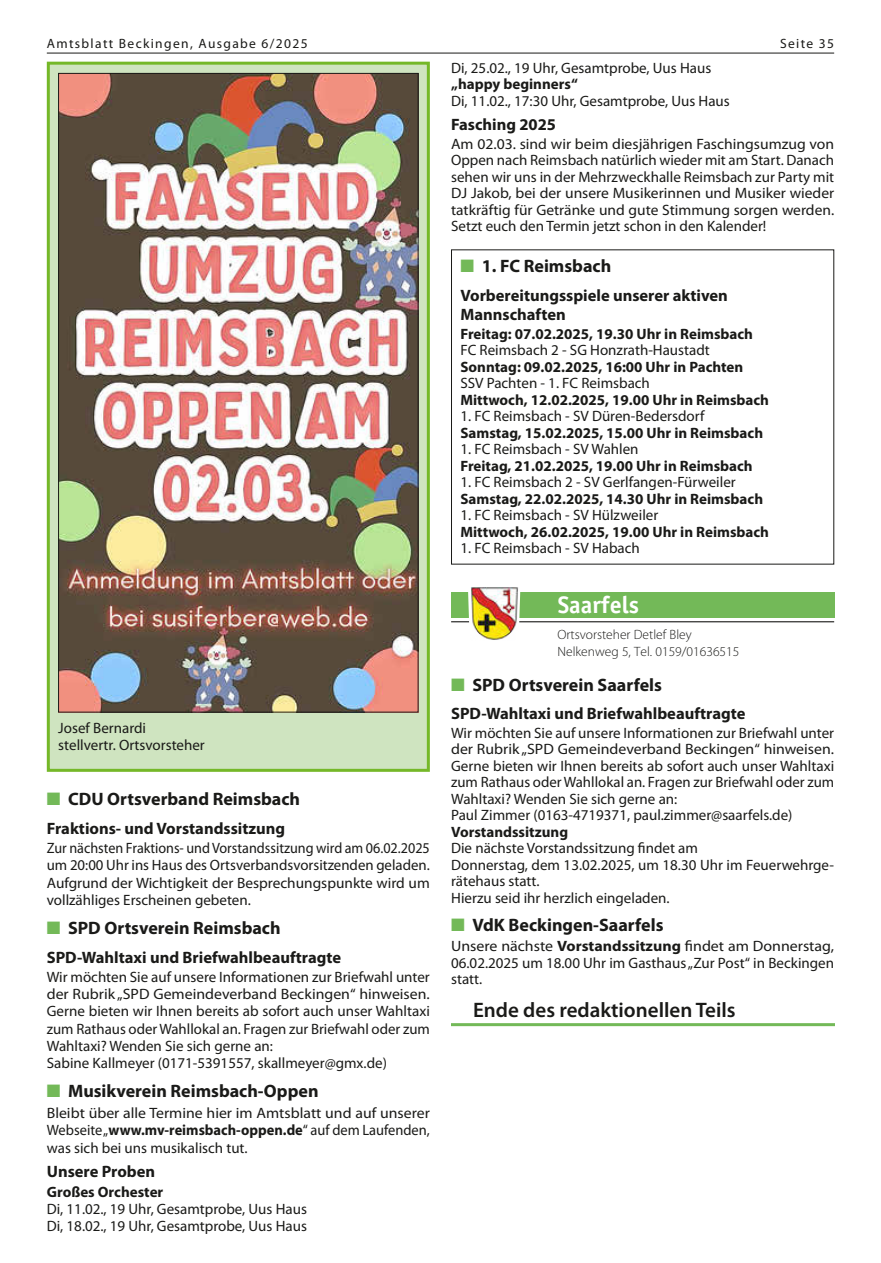
<style>
.page{position:relative;width:881px;height:1263px;background:#fff}
.page>*{position:absolute;margin:0;border:0;box-sizing:border-box;transform-origin:0 0}
.t1{font:700 24px "Officina Sans LT";color:#fff}
.t2{font:600 21px "Shvmxf Myriad Pro";color:#1a1a18}
.t3{font:700 18px "Myriad Pro";color:#1a1a18}
.t4{font:700 16.5px/19.8px "Myriad Pro";color:#1a1a18}
.t5{font:15px/16.5px "Myriad Pro";color:#1a1a18}
.t6{font:700 15px "Myriad Pro";color:#1a1a18}
.t7{font:15px/16.5px "Myriad Pro";color:#1a1a18;text-align:justify;scale:1.04 1}
.t8{font:15px/17.2px "Myriad Pro";color:#1a1a18;text-align:justify;scale:.94 1}
.t9{font:15px/17.2px "Myriad Pro";color:#1a1a18;text-align:justify;scale:1.05 1}
.t10{font:15px/16.5px "Myriad Pro";color:#1a1a18;text-align:justify;scale:1.06 1}
.t11{font:300 13.5px/16.2px "Myriad Pro";color:#1a1a18}
.t12{font:13.5px "Myriad Pro";letter-spacing:.1em;color:#1a1a18}
.s1{color:#73b958}
.s2{font-weight:700}
</style>
<div class="page">
<hr style="left:47px;top:53px;width:786px;height:1px;background:#1a1a18">
<div style="left:451px;top:592px;width:382px;height:26px;background:#73b958"></div>
<hr style="left:451px;top:621px;width:382px;height:1px;background:#1a1a18">
<svg style="left:467px;top:592px;width:53px;height:31px"></svg>
<img style="left:470px;top:587px;width:48px;height:53px">
<hr style="left:451px;top:1023px;width:382px;height:3px;background:#73b958">
<svg style="left:48px;top:63px;width:380px;height:707px;background:#b9c5a6"></svg>
<img style="left:60px;top:75px;width:356px;height:635px">
<div style="left:47px;top:62px;width:382px;height:710px;border:3px solid #75b828"></div>
<p class="t12" style="left:47px;top:35px;width:262px">Amtsblatt Beckingen, Ausgabe 6/2025</p>
<p class="t12" style="left:779px;top:35px;width:55px">Seite 35</p>
<p class="t5" style="left:451px;top:59px;width:261px">Di, 25.02., 19 Uhr, Gesamtprobe, Uus Haus</p>
<p class="t6" style="left:451px;top:75px;width:128px">„happy beginners“</p>
<p class="t5" style="left:451px;top:92px;width:280px">Di, 11.02., 17:30 Uhr, Gesamtprobe, Uus Haus</p>
<p class="t4" style="left:451px;top:114px;width:106px">Fasching 2025</p>
<p class="t7" style="left:451px;top:135px;width:370px">Am 02.03. sind wir beim diesjährigen Faschingsumzug von Oppen nach Reimsbach natürlich wieder mit am Start. Danach sehen wir uns in der Mehrzweckhalle Reimsbach zur Party mit DJ Jakob, bei der unsere Musikerinnen und Musiker wieder tatkräftig für Getränke und gute Stimmung sorgen werden.<br>Setzt euch den Termin jetzt schon in den Kalender!</p>
<p class="t3" style="left:460px;top:254px;width:152px"><span class="s1">■</span> 1. FC Reimsbach</p>
<p class="t4" style="left:460px;top:285px;width:269px">Vorbereitungsspiele unserer aktiven<br>Mannschaften</p>
<p class="t6" style="left:460px;top:324px;width:294px">Freitag: 07.02.2025, 19.30 Uhr in Reimsbach</p>
<p class="t5" style="left:460px;top:342px;width:251px">FC Reimsbach 2 - SG Honzrath-Haustadt</p>
<p class="t6" style="left:460px;top:357px;width:284px">Sonntag: 09.02.2025, 16:00 Uhr in Pachten</p>
<p class="t5" style="left:460px;top:375px;width:191px">SSV Pachten - 1. FC Reimsbach</p>
<p class="t6" style="left:460px;top:390px;width:310px">Mittwoch, 12.02.2025, 19.00 Uhr in Reimsbach</p>
<p class="t5" style="left:460px;top:408px;width:245px">1. FC Reimsbach - SV Düren-Bedersdorf</p>
<p class="t6" style="left:460px;top:423px;width:304px">Samstag, 15.02.2025, 15.00 Uhr in Reimsbach</p>
<p class="t5" style="left:460px;top:441px;width:180px">1. FC Reimsbach - SV Wahlen</p>
<p class="t6" style="left:460px;top:456px;width:294px">Freitag, 21.02.2025, 19.00 Uhr in Reimsbach</p>
<p class="t5" style="left:460px;top:474px;width:277px">1. FC Reimsbach 2 - SV Gerlfangen-Fürweiler</p>
<p class="t6" style="left:460px;top:489px;width:304px">Samstag, 22.02.2025, 14.30 Uhr in Reimsbach</p>
<p class="t5" style="left:460px;top:507px;width:199px">1. FC Reimsbach - SV Hülzweiler</p>
<p class="t6" style="left:460px;top:522px;width:310px">Mittwoch, 26.02.2025, 19.00 Uhr in Reimsbach</p>
<p class="t5" style="left:460px;top:540px;width:181px">1. FC Reimsbach - SV Habach</p>
<h1 class="t1" style="left:557px;top:590px;width:83px">Saarfels</h1>
<p class="t5" style="left:58px;top:720px;width:148px">Josef Bernardi stellvertr. Ortsvorsteher</p>
<p class="t3" style="left:47px;top:787px;width:255px"><span class="s1">■</span> CDU Ortsverband Reimsbach</p>
<p class="t4" style="left:47px;top:818px;width:240px">Fraktions- und Vorstandssitzung</p>
<p class="t8" style="left:47px;top:839px;width:409px">Zur nächsten Fraktions- und Vorstandssitzung wird am 06.02.2025 um 20:00 Uhr ins Haus des Ortsverbandsvorsitzenden geladen.<br>Aufgrund der Wichtigkeit der Besprechungspunkte wird um vollzähliges Erscheinen gebeten.</p>
<p class="t3" style="left:47px;top:916px;width:235px"><span class="s1">■</span> SPD Ortsverein Reimsbach</p>
<p class="t4" style="left:47px;top:946px;width:296px">SPD-Wahltaxi und Briefwahlbeauftragte</p>
<p class="t5" style="left:47px;top:968px;width:384px;line-height:17.2px">Wir möchten Sie auf unsere Informationen zur Briefwahl unter der Rubrik „SPD Gemeindeverband Beckingen“ hinweisen.<br>Gerne bieten wir Ihnen bereits ab sofort auch unser Wahltaxi zum Rathaus oder Wahllokal an. Fragen zur Briefwahl oder zum Wahltaxi? Wenden Sie sich gerne an:<br>Sabine Kallmeyer (0171-5391557, skallmeyer@gmx.de)</p>
<p class="t3" style="left:47px;top:1079px;width:273px"><span class="s1">■</span> Musikverein Reimsbach-Oppen</p>
<p class="t9" style="left:47px;top:1104px;width:366px">Bleibt über alle Termine hier im Amtsblatt und auf unserer Webseite „<span class="s2">www.mv-reimsbach-oppen.de</span>“ auf dem Laufenden, was sich bei uns musikalisch tut.</p>
<p class="t4" style="left:47px;top:1161px;width:110px">Unsere Proben</p>
<p class="t6" style="left:47px;top:1182px;width:118px">Großes Orchester</p>
<p class="t5" style="left:47px;top:1200px;width:261px;line-height:17.2px">Di, 11.02., 19 Uhr, Gesamtprobe, Uus Haus<br>Di, 18.02., 19 Uhr, Gesamtprobe, Uus Haus</p>
<p class="t11" style="left:557px;top:627px;width:183px">Ortsvorsteher Detlef Bley<br>Nelkenweg 5, Tel. 0159/01636515</p>
<p class="t3" style="left:451px;top:673px;width:212px"><span class="s1">■</span> SPD Ortsverein Saarfels</p>
<p class="t4" style="left:451px;top:703px;width:296px">SPD-Wahltaxi und Briefwahlbeauftragte</p>
<p class="t5" style="left:451px;top:724px;width:384px">Wir möchten Sie auf unsere Informationen zur Briefwahl unter der Rubrik „SPD Gemeindeverband Beckingen“ hinweisen.<br>Gerne bieten wir Ihnen bereits ab sofort auch unser Wahltaxi zum Rathaus oder Wahllokal an. Fragen zur Briefwahl oder zum Wahltaxi? Wenden Sie sich gerne an:<br>Paul Zimmer (0163-4719371, paul.zimmer@saarfels.de)</p>
<p class="t6" style="left:451px;top:822px;width:118px">Vorstandssitzung</p>
<p class="t5" style="left:451px;top:839px;width:384px">Die nächste Vorstandssitzung findet am<br>Donnerstag, dem 13.02.2025, um 18.30 Uhr im Feuerwehrge&shy;rätehaus statt.<br>Hierzu seid ihr herzlich eingeladen.</p>
<p class="t3" style="left:451px;top:913px;width:214px"><span class="s1">■</span> VdK Beckingen-Saarfels</p>
<p class="t10" style="left:451px;top:938px;width:363px">Unsere nächste <span class="s2">Vorstandssitzung</span> findet am Donnerstag, 06.02.2025 um 18.00 Uhr im Gasthaus „Zur Post“ in Beckingen statt.</p>
<h2 class="t2" style="left:473px;top:996px;width:264px">Ende des redaktionellen Teils</h2>
</div>
